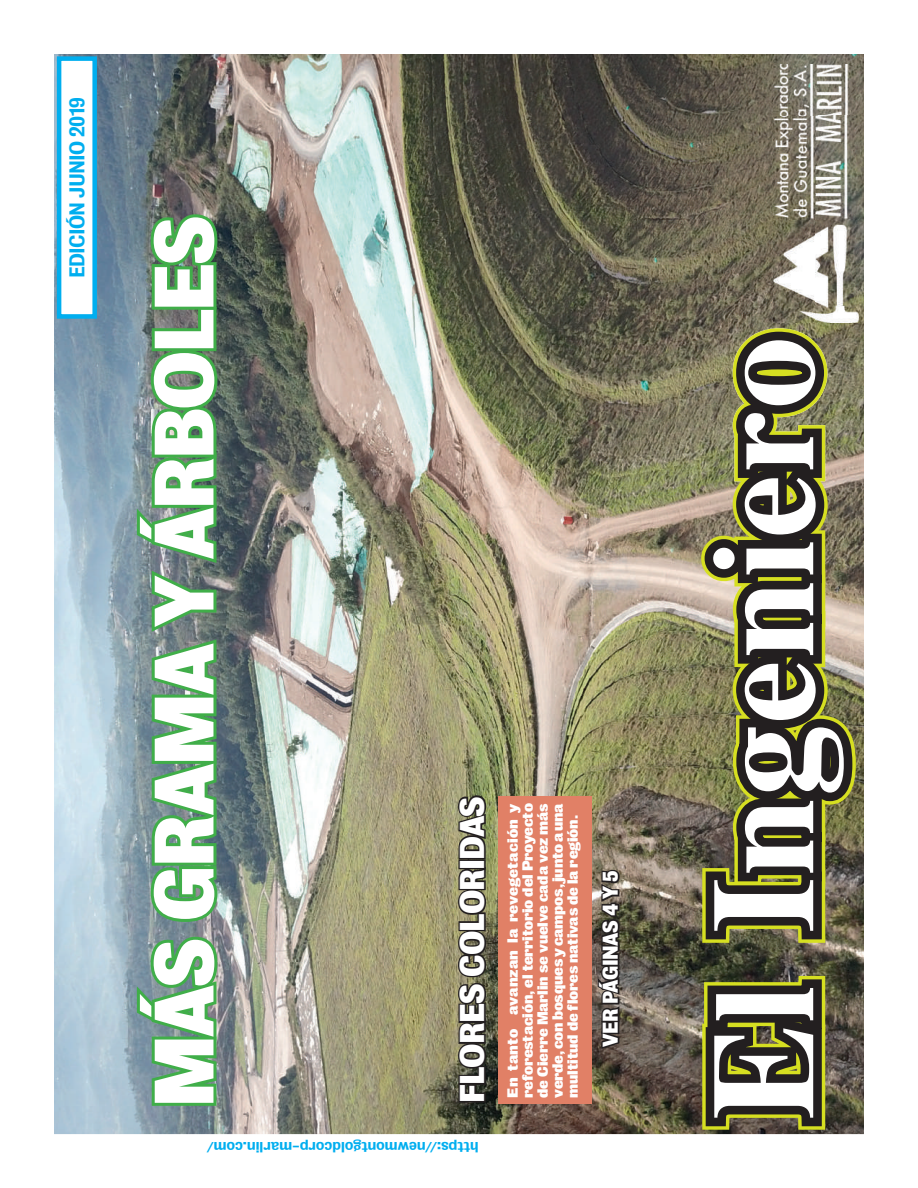
<style>
.page{position:relative;width:918px;height:1188px;background:#fff}
.page>*{position:absolute;margin:0;border:0;box-sizing:border-box;transform-origin:0 0}
.t1{font:223.2px "Eucrosia UPC Bold";color:#fff}
.t2{font:700 76.5px "Bureau Grot";letter-spacing:-.035em;color:#fff}
.t3{font:700 31.5px "Bureau Grot";letter-spacing:-.03em;color:#fff}
.t4{font:500 19.5px "Bureau Grot";letter-spacing:-.035em;color:#00aeef}
.t5{font:700 19.5px "Bureau Grot";letter-spacing:-.025em;color:#fff}
.t6{font:900 13.5px/15px "Bureau Grot";letter-spacing:-.005em;color:#fff;text-align:justify}
.t7{font:500 13.5px "Bureau Grot";letter-spacing:-.015em;color:#00aeef}
</style>
<div class="page">
<img style="left:54px;top:54px;width:810px;height:1080px">
<svg style="left:686px;top:964px;width:157px;height:171px;background:#4b482d"></svg>
<svg style="left:680px;top:318px;width:184px;height:637px;background:#615d42"></svg>
<svg style="left:595px;top:868px;width:29px;height:183px;background:#4c453f"></svg>
<svg style="left:455px;top:794px;width:33px;height:310px;background:#555340"></svg>
<div style="left:59px;top:59px;width:36px;height:257px;background:#fff"></div>
<div style="left:57px;top:56px;width:40px;height:263px;border:4px solid #00aeef"></div>
<div style="left:498px;top:796px;width:93px;height:308px;background:#e18066"></div>
<img style="left:773px;top:64px;width:86px;height:259px">
<svg style="left:129px;top:934px;width:92px;height:175px;background:#6b9c80"></svg>
<img style="left:129px;top:211px;width:93px;height:714px">
<h3 class="t4" style="left:66px;top:278px;width:182px;rotate:-90deg">EDICIÓN JUNIO 2019</h3>
<h2 class="t2" style="left:140px;top:1108px;width:894px;rotate:-90deg">MÁS GRAMA Y ÁRBOLES</h2>
<h3 class="t3" style="left:454px;top:1103px;width:309px;rotate:-90deg">FLORES COLORIDAS</h3>
<p class="t7" style="left:479px;top:1155px;width:274px;rotate:-180deg">https://newmontgoldcorp-marlin.com/</p>
<p class="t6" style="left:505px;top:1098px;width:296px;rotate:-90deg">En tanto avanzan la revegetación y reforestación, el territorio del Proyecto de Cierre Marlin se vuelve cada vez más verde, con bosques y campos, junto a una multitud de flores nativas de la región.</p>
<h3 class="t5" style="left:599px;top:1047px;width:178px;rotate:-90deg">VER PÁGINAS 4 Y 5</h3>
<h1 class="t1" style="left:624px;top:1121px;width:786px;rotate:-90deg">El Ingeniero</h1>
</div>
